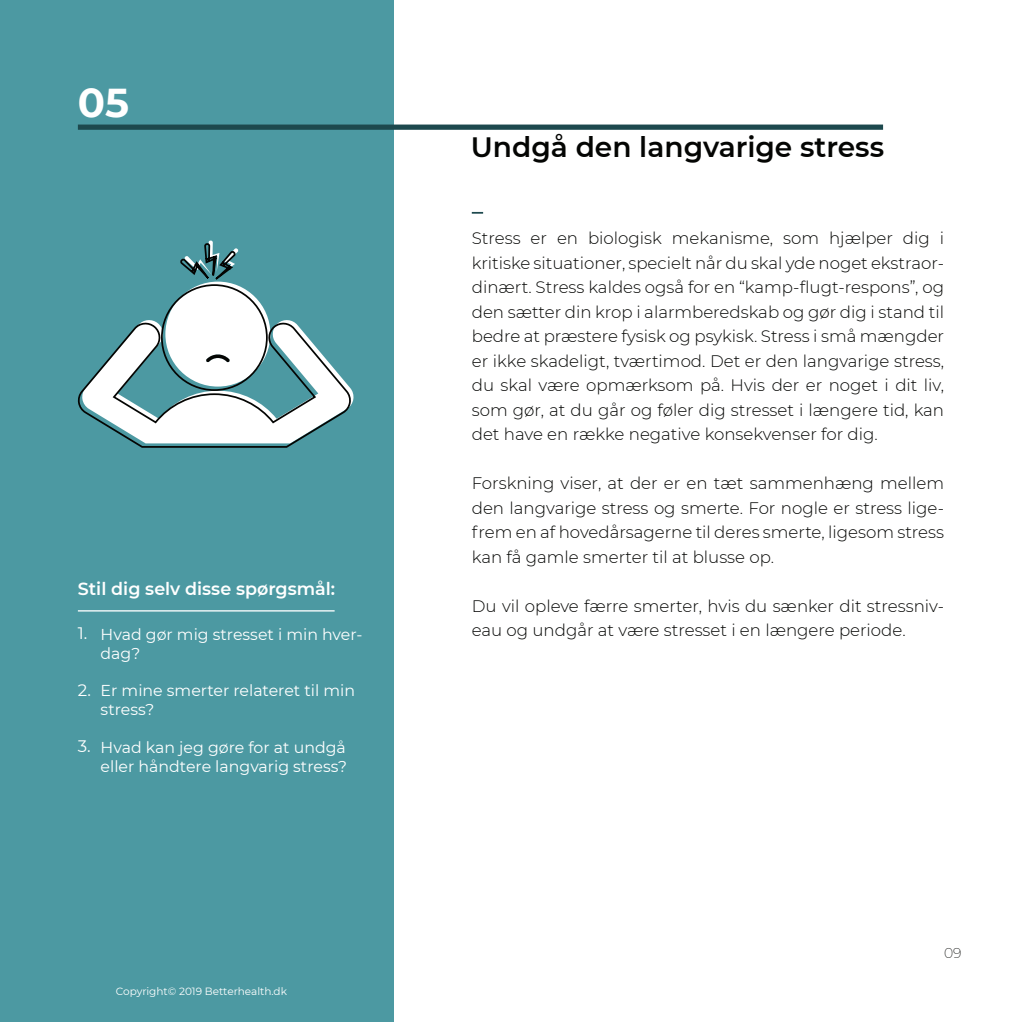
<style>
.page{position:relative;width:1022px;height:1022px;background:#fff}
.page>*{position:absolute;margin:0;border:0;box-sizing:border-box;transform-origin:0 0}
.t1{font:700 40.25px "Montserrat";color:#fff}
.t2{font:600 28px "Montserrat";color:#040503}
.t3{font:600 17.5px "Montserrat";color:#fff}
.t4{font:300 16.62px/24.5px "Montserrat";color:#040503;text-align:justify}
.t5{font:16.62px "Montserrat";color:#fff}
.t6{font:15.75px/18.9px "Montserrat";color:#fff}
.t7{font:200 14px "Montserrat";color:#040503}
.t8{font:10.5px "Montserrat";color:#fff}
</style>
<div class="page">
<div style="left:0;top:0;width:393px;height:1022px;background:#4c99a2"></div>
<div style="left:78px;top:125px;width:805px;height:5px;background:#1d494e"></div>
<hr style="left:78px;top:610px;width:257px;height:1px;background:#fff">
<svg style="left:77px;top:124px;width:275px;height:324px"></svg>
<svg style="left:472px;top:212px;width:11px;height:2px"></svg>
<h1 class="t1" style="left:78px;top:74px;width:53px">05</h1>
<p class="t3" style="left:78px;top:576px;width:259px">Stil dig selv disse spørgsmål:</p>
<p class="t5" style="left:78px;top:621px;width:11px">1.</p>
<p class="t5" style="left:78px;top:679px;width:15px">2.</p>
<p class="t5" style="left:78px;top:735px;width:14px">3.</p>
<p class="t6" style="left:101px;top:624px;width:263px">Hvad gør mig stresset i min hver&shy;dag?</p>
<p class="t6" style="left:101px;top:681px;width:256px">Er mine smerter relateret til min stress?</p>
<p class="t6" style="left:101px;top:737px;width:248px">Hvad kan jeg gøre for at undgå eller håndtere langvarig stress?</p>
<p class="t8" style="left:116px;top:984px;width:173px">Copyright© 2019 Betterhealth.dk</p>
<h2 class="t2" style="left:471px;top:127px;width:415px">Undgå den langvarige stress</h2>
<p class="t4" style="left:472px;top:226px;width:474px">Stress er en biologisk mekanisme, som hjælper dig i kritiske situationer, specielt når du skal yde noget ekstraor&shy;dinært. Stress kaldes også for en “kamp-flugt-respons”, og den sætter din krop i alarmberedskab og gør dig i stand til bedre at præstere fysisk og psykisk. Stress i små mængder er ikke skadeligt, tværtimod. Det er den langvarige stress, du skal være opmærksom på. Hvis der er noget i dit liv, som gør, at du går og føler dig stresset i længere tid, kan det have en række negative konsekvenser for dig.</p>
<p class="t4" style="left:472px;top:471px;width:474px">Forskning viser, at der er en tæt sammenhæng mellem den langvarige stress og smerte. For nogle er stress lige&shy;frem en af hovedårsagerne til deres smerte, ligesom stress kan få gamle smerter til at blusse op.</p>
<p class="t4" style="left:472px;top:593px;width:474px">Du vil opleve færre smerter, hvis du sænker dit stressniv&shy;eau og undgår at være stresset i en længere periode.</p>
<p class="t7" style="left:944px;top:943px;width:19px">09</p>
</div>
